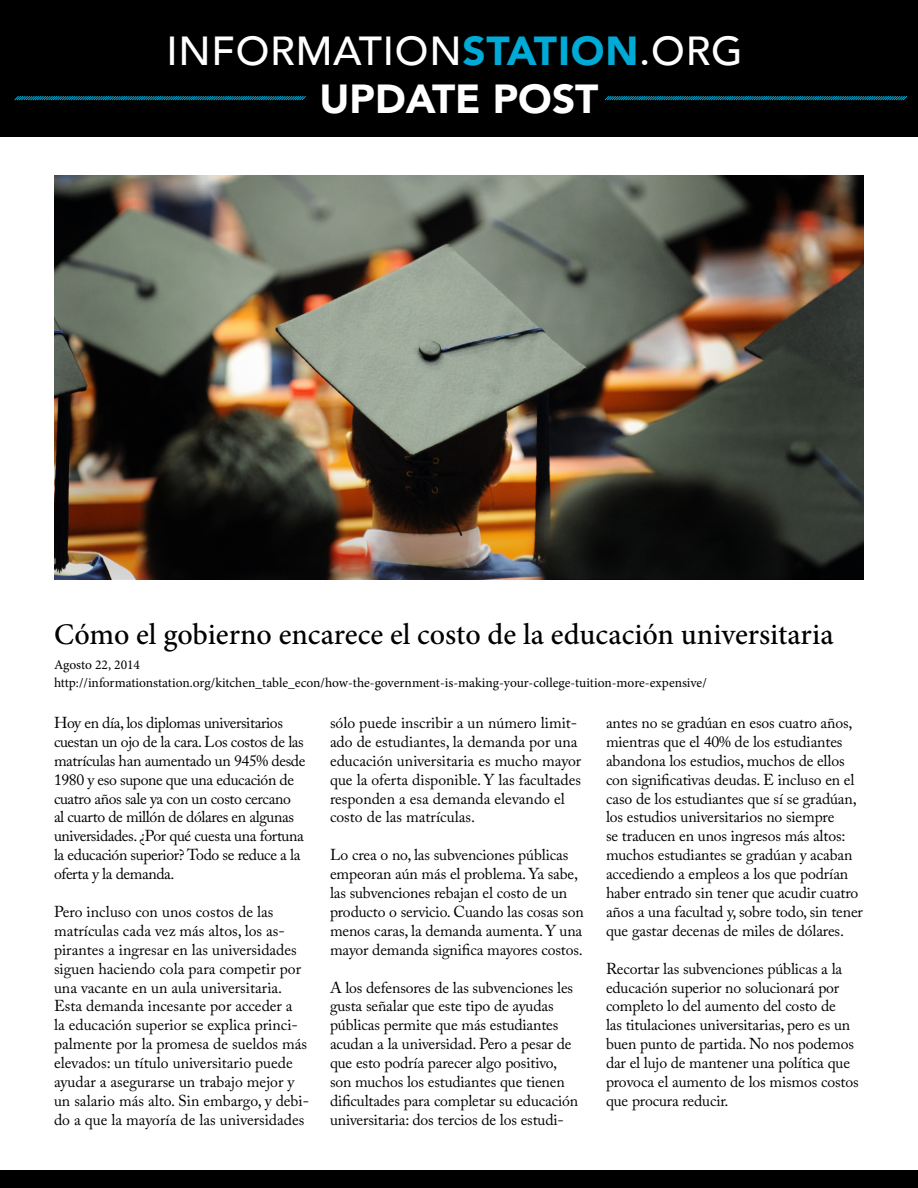
<style>
.page{position:relative;width:918px;height:1188px;background:#fff}
.page>*{position:absolute;margin:0;border:0;box-sizing:border-box;transform-origin:0 0}
.t1{font:500 40.5px/47.1px "Avenir";letter-spacing:.02em;color:#fff;text-align:center}
.t2{font:500 30px "Minion Pro";color:#000}
.t3{font:15.75px/18.9px "Adobe Caslon Pro";letter-spacing:-.01em;color:#000}
.t4{font:13.5px/18px "Minion Pro";letter-spacing:-.005em;color:#000}
.s1{font-weight:900;color:#00aad6}
.s2{font-weight:900}
</style>
<div class="page">
<div style="left:0;top:0;width:918px;height:137px;background:#000"></div>
<svg style="left:14px;top:96px;width:292px;height:5px"></svg>
<svg style="left:604px;top:96px;width:304px;height:5px;background:#005166"></svg>
<div style="left:0;top:1170px;width:918px;height:18px;background:#000"></div>
<img style="left:54px;top:176px;width:810px;height:404px">
<h1 class="t1" style="left:166px;top:26px;width:578px">INFORMATION<span class="s1">STATION</span>.ORG<br><span class="s2">UPDATE POST</span></h1>
<h2 class="t2" style="left:54px;top:614px;width:781px">Cómo el gobierno encarece el costo de la educación universitaria</h2>
<p class="t4" style="left:54px;top:656px;width:654px">Agosto 22, 2014 http://informationstation.org/kitchen_table_econ/how-the-government-is-making-your-college-tuition-more-expensive/</p>
<p class="t3" style="left:606px;top:713px;width:258px">antes no se gradúan en esos cuatro años, mientras que el 40% de los estudiantes abandona los estudios, muchos de ellos con significativas deudas. E incluso en el caso de los estudiantes que sí se gradúan, los estudios universitarios no siempre<br>se traducen en unos ingresos más altos: muchos estudiantes se gradúan y acaban accediendo a empleos a los que podrían haber entrado sin tener que acudir cuatro años a una facultad y, sobre todo, sin tener que gastar decenas de miles de dólares.</p>
<p class="t3" style="left:606px;top:959px;width:254px">Recortar las subvenciones públicas a la educación superior no solucionará por completo lo del aumento del costo de<br>las titulaciones universitarias, pero es un buen punto de partida. No nos podemos dar el lujo de mantener una política que provoca el aumento de los mismos costos que procura reducir.</p>
<p class="t3" style="left:54px;top:713px;width:253px">Hoy en día, los diplomas universitarios cuestan un ojo de la cara. Los costos de las matrículas han aumentado un 945% desde 1980 y eso supone que una educación de cuatro años sale ya con un costo cercano<br>al cuarto de millón de dólares en algunas universidades. ¿Por qué cuesta una fortuna la educación superior? Todo se reduce a la oferta y la demanda.</p>
<p class="t3" style="left:54px;top:902px;width:257px">Pero incluso con unos costos de las matrículas cada vez más altos, los as&shy;pirantes a ingresar en las universidades siguen haciendo cola para competir por una vacante en un aula universitaria.<br>Esta demanda incesante por acceder a<br>la educación superior se explica princi&shy;palmente por la promesa de sueldos más elevados: un título universitario puede ayudar a asegurarse un trabajo mejor y un salario más alto. Sin embargo, y debi&shy;do a que la mayoría de las universidades</p>
<p class="t3" style="left:330px;top:713px;width:253px">sólo puede inscribir a un número limit&shy;ado de estudiantes, la demanda por una educación universitaria es mucho mayor que la oferta disponible. Y las facultades responden a esa demanda elevando el costo de las matrículas.</p>
<p class="t3" style="left:330px;top:845px;width:255px">Lo crea o no, las subvenciones públicas empeoran aún más el problema. Ya sabe, las subvenciones rebajan el costo de un producto o servicio. Cuando las cosas son menos caras, la demanda aumenta. Y una mayor demanda significa mayores costos.</p>
<p class="t3" style="left:330px;top:978px;width:250px">A los defensores de las subvenciones les gusta señalar que este tipo de ayudas públicas permite que más estudiantes acudan a la universidad. Pero a pesar de que esto podría parecer algo positivo, son muchos los estudiantes que tienen dificultades para completar su educación universitaria: dos tercios de los estudi-</p>
</div>
